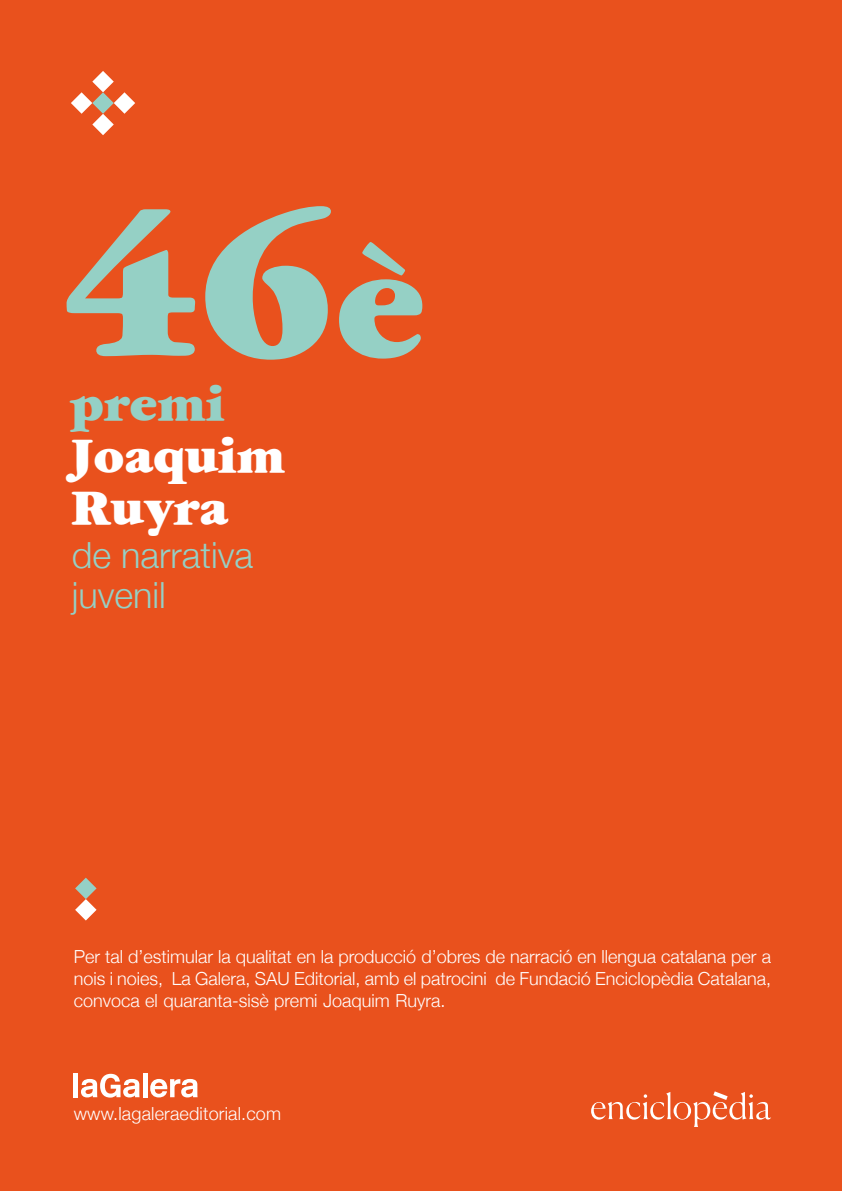
<style>
.page{position:relative;width:842px;height:1191px;background:#e9511d}
.page>*{position:absolute;margin:0;border:0;box-sizing:border-box;transform-origin:0 0}
.t1{font:194.6px "Garamond ITCTT Ultra";color:#95d0c5}
.t2{font:48px/52px "Garamond ITCTT Ultra";color:#fff}
.t3{font:48px "Garamond ITCTT Ultra";color:#95d0c5}
.t4{font:300 36px/40px "Helvetica Neue";color:#95d0c5}
.t5{font:300 18px/22px "Helvetica Neue";color:#fff;text-align:justify}
.s1{font-size:156px}
</style>
<div class="page">
<svg style="left:71px;top:71px;width:64px;height:64px"></svg>
<svg style="left:75px;top:877px;width:22px;height:43px"></svg>
<hr style="left:74px;top:1072px;width:4px;height:25px;background:#fff">
<svg style="left:81px;top:1073px;width:59px;height:24px"></svg>
<hr style="left:143px;top:1072px;width:4px;height:25px;background:#fff">
<svg style="left:150px;top:1079px;width:48px;height:18px"></svg>
<svg style="left:591px;top:1091px;width:180px;height:36px"></svg>
<h1 class="t1" style="left:63px;top:176px;width:364px">46<span class="s1">è</span></h1>
<h2 class="t3" style="left:70px;top:376px;width:156px">premi</h2>
<h2 class="t2" style="left:70px;top:430px;width:216px">Joaquim<br>Ruyra</h2>
<h3 class="t4" style="left:72px;top:532px;width:183px">de narrativa juvenil</h3>
<p class="t5" style="left:74px;top:944px;width:699px">Per tal d’estimular la qualitat en la producció d’obres de narració en llengua catalana per a nois i noies, La Galera, SAU Editorial, amb el patrocini de Fundació Enciclopèdia Catalana, convoca el quaranta-sisè premi Joaquim Ruyra.</p>
<p class="t5" style="left:74px;top:1101px;width:209px">www.lagaleraeditorial.com</p>
</div>
